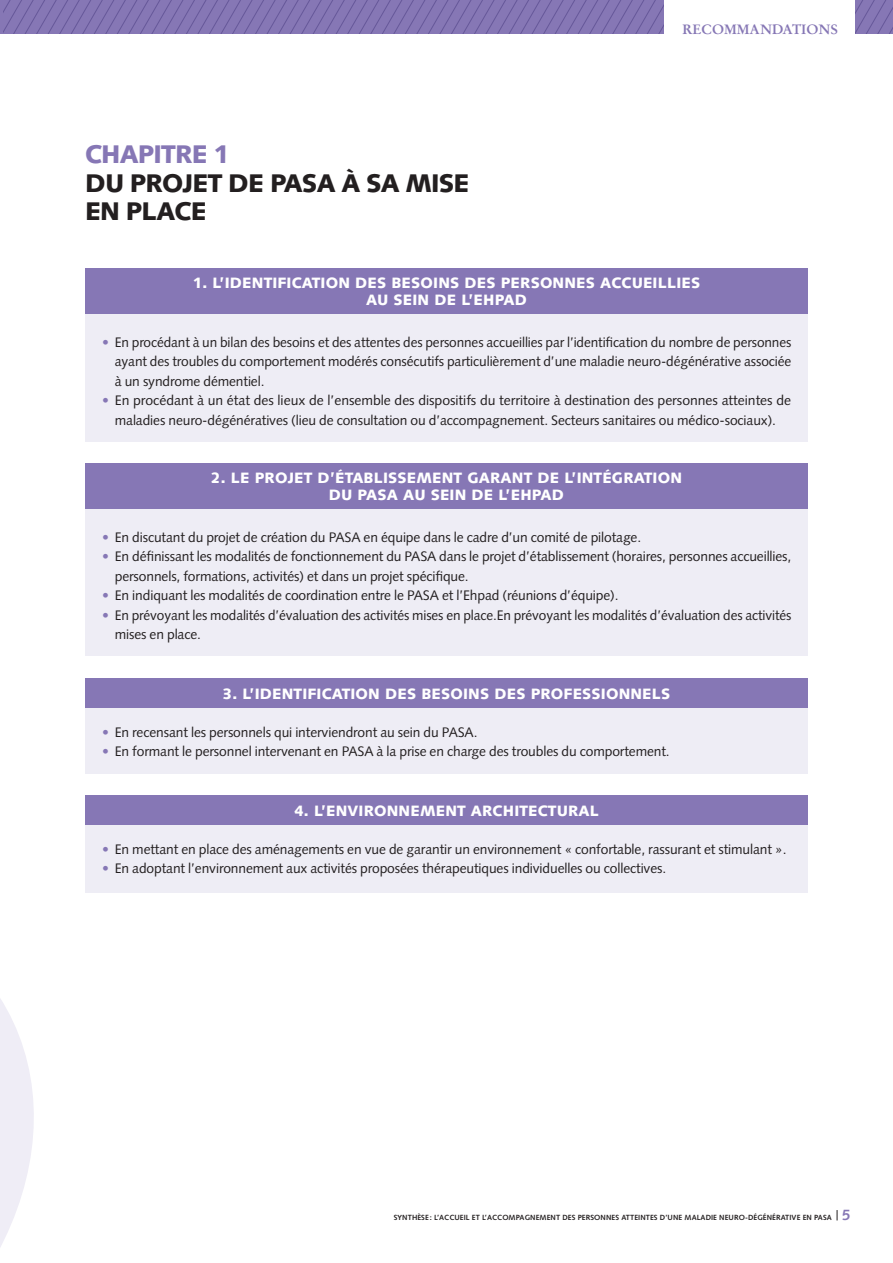
<style>
.page{position:relative;width:893px;height:1263px;background:#fff}
.page>*{position:absolute;margin:0;border:0;box-sizing:border-box;transform-origin:0 0}
.t1{font:900 25.5px/28.5px "Syntax LT Std";letter-spacing:-.03em;color:#231f20}
.t2{font:900 25.5px "Syntax LT Std";letter-spacing:-.03em;color:#8677b5}
.t3{font:900 15px/16.5px "Syntax LT Std";letter-spacing:.01em;color:#fff;text-align:center}
.t4{font:13.8px/19.5px "Syntax LT Std";letter-spacing:-.01em;color:#231f20}
.t5{font:700 13.5px "Stempel Garamond LT Std";color:#8677b5}
.t6{font:700 7.5px "Syntax LT Std";letter-spacing:.01em;color:#231f20}
.s1{color:#8677b5}
.s2{font-size:15px;color:#8677b5}
</style>
<div class="page">
<svg style="left:3px;top:0;width:890px;height:34px"></svg>
<div style="left:664px;top:0;width:191px;height:64px;background:#fff"></div>
<hr style="left:0;top:0;width:3px;height:34px;background:#8677b5">
<div style="left:85px;top:464px;width:723px;height:192px;background:#eeedf5"></div>
<div style="left:85px;top:464px;width:723px;height:45px;background:#8677b5"></div>
<div style="left:85px;top:678px;width:723px;height:95px;background:#eeedf5"></div>
<div style="left:85px;top:678px;width:723px;height:30px;background:#8677b5"></div>
<div style="left:85px;top:795px;width:723px;height:98px;background:#eeedf5"></div>
<div style="left:85px;top:795px;width:723px;height:30px;background:#8677b5"></div>
<svg style="left:0;top:773px;width:211px;height:474px"></svg>
<div style="left:85px;top:268px;width:723px;height:174px;background:#eeedf5"></div>
<div style="left:85px;top:269px;width:723px;height:45px;background:#8677b5"></div>
<h1 class="t2" style="left:85px;top:139px;width:147px">CHAPITRE 1</h1>
<h1 class="t1" style="left:85px;top:169px;width:386px">DU PROJET DE PASA À SA MISE<br>EN PLACE</h1>
<p class="t5" style="left:682px;top:21px;width:157px">RECOMMANDATIONS</p>
<p class="t3" style="left:193px;top:275px;width:509px">1. L’IDENTIFICATION DES BESOINS DES PERSONNES ACCUEILLIES<br>AU SEIN DE L’EHPAD</p>
<p class="t4" style="left:115px;top:332px;width:678px;text-align:justify;text-indent:-13px"><span class="s1">•</span> En procédant à un bilan des besoins et des attentes des personnes accueillies par l’identification du nombre de personnes ayant des troubles du comportement modérés consécutifs particulièrement d’une maladie neuro-dégénérative associée à un syndrome démentiel.</p>
<p class="t4" style="left:102px;top:391px;width:690px;text-align:center"><span class="s1">•</span> En procédant à un état des lieux de l’ensemble des dispositifs du territoire à destination des personnes atteintes de maladies neuro-dégénératives (lieu de consultation ou d’accompagnement. Secteurs sanitaires ou médico-sociaux).</p>
<p class="t3" style="left:211px;top:470px;width:473px">2. LE PROJET D’ÉTABLISSEMENT GARANT DE L’INTÉGRATION<br>DU PASA AU SEIN DE L’EHPAD</p>
<p class="t4" style="left:102px;top:527px;width:541px"><span class="s1">•</span> En discutant du projet de création du PASA en équipe dans le cadre d’un comité de pilotage.</p>
<p class="t4" style="left:115px;top:547px;width:678px;text-indent:-13px"><span class="s1">•</span> En définissant les modalités de fonctionnement du PASA dans le projet d’établissement (horaires, personnes accueillies, personnels, formations, activités) et dans un projet spécifique.</p>
<p class="t4" style="left:102px;top:586px;width:518px"><span class="s1">•</span> En indiquant les modalités de coordination entre le PASA et l’Ehpad (réunions d’équipe).</p>
<p class="t4" style="left:115px;top:605px;width:678px;text-indent:-13px"><span class="s1">•</span> En prévoyant les modalités d’évaluation des activités mises en place.En prévoyant les modalités d’évaluation des activités mises en place.</p>
<p class="t3" style="left:223px;top:685px;width:449px">3. L’IDENTIFICATION DES BESOINS DES PROFESSIONNELS</p>
<p class="t4" style="left:102px;top:722px;width:377px"><span class="s1">•</span> En recensant les personnels qui interviendront au sein du PASA.</p>
<p class="t4" style="left:102px;top:742px;width:569px"><span class="s1">•</span> En formant le personnel intervenant en PASA à la prise en charge des troubles du comportement.</p>
<p class="t3" style="left:294px;top:802px;width:306px">4. L’ENVIRONNEMENT ARCHITECTURAL</p>
<p class="t4" style="left:102px;top:839px;width:686px"><span class="s1">•</span> En mettant en place des aménagements en vue de garantir un environnement « confortable, rassurant et stimulant ».</p>
<p class="t4" style="left:102px;top:859px;width:566px"><span class="s1">•</span> En adoptant l’environnement aux activités proposées thérapeutiques individuelles ou collectives.</p>
<p class="t6" style="left:394px;top:1213px;width:458px">SYNTHÈSE : L’ACCUEIL ET L’ACCOMPAGNEMENT DES PERSONNES ATTEINTES D’UNE MALADIE NEURO-DÉGÉNÉRATIVE EN PASA <span class="s2">5</span></p>
</div>
